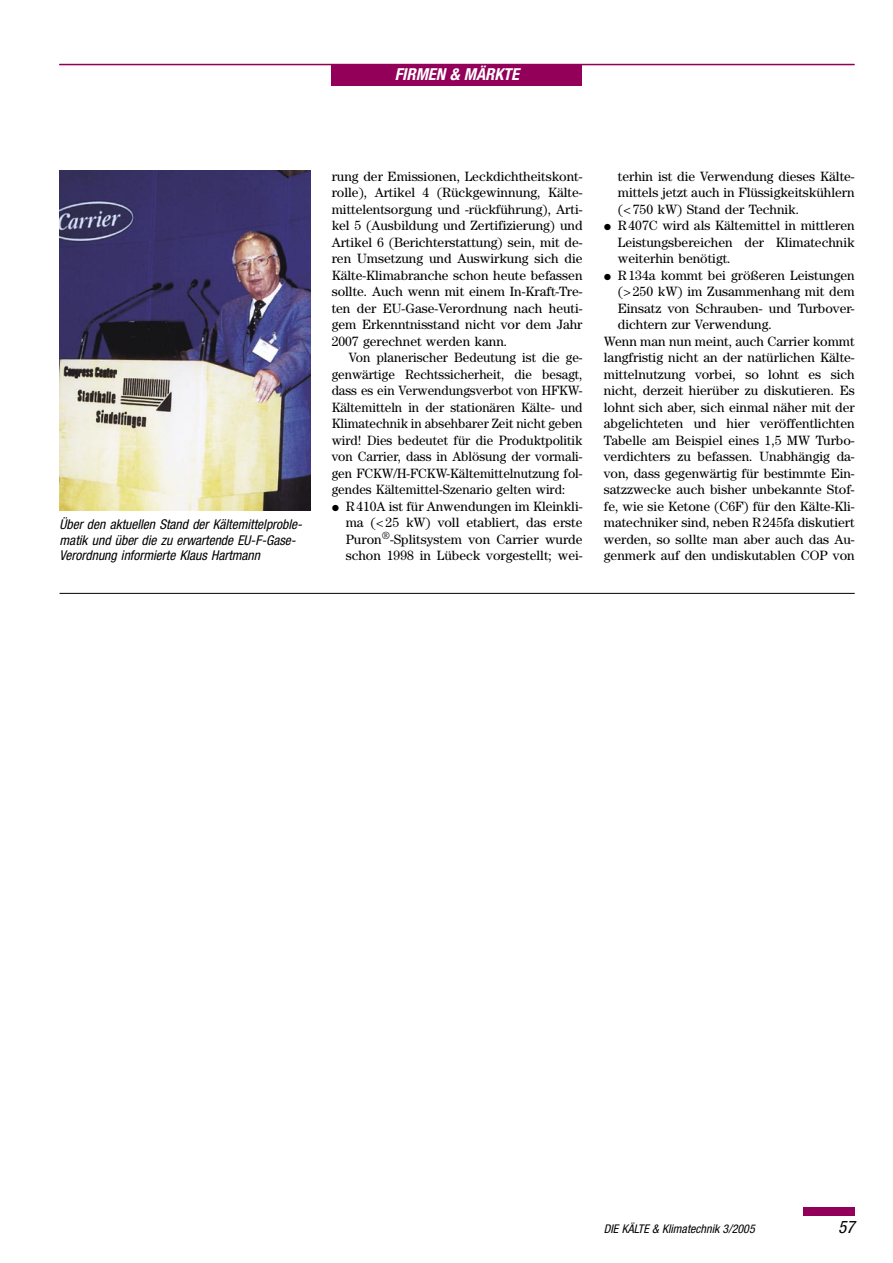
<style>
.page{position:relative;width:893px;height:1263px;background:#fff}
.page>*{position:absolute;margin:0;border:0;box-sizing:border-box;transform-origin:0 0}
.t1{font:italic condensed 17.25px "Helvetica Neue LT Std";color:#000}
.t2{font:italic 700 condensed 16.5px "Helvetica Neue LT Std";color:#fff}
.KK_06_Grundtext_ohne_Einzug{font:13.5px/16.5px "Century Std";color:#000;text-align:justify}
.KK_05_Grundtext{font:13.5px/16.5px "Century Std";color:#000;text-align:justify}
.KK_09_Bildunterschrift{font:italic condensed 13.5px/15.8px "Helvetica Neue LT Std";color:#000}
.t3{font:italic condensed 12px "Helvetica Neue LT Std";color:#000}
</style>
<div class="page">
<div style="left:331px;top:65px;width:251px;height:20px;background:#920059"></div>
<hr style="left:59px;top:64px;width:795px;height:1px;background:#920059">
<div style="left:804px;top:1208px;width:51px;height:8px;background:#920059"></div>
<img style="left:60px;top:170px;width:250px;height:341px">
<hr style="left:60px;top:593px;width:795px;height:1px;background:#000">
<p class="t2" style="left:395px;top:64px;width:126px">FIRMEN &amp; MÄRKTE</p>
<p class="KK_09_Bildunterschrift" style="left:60px;top:516px;width:244px">Über den aktuellen Stand der Kältemittelproble&shy;matik und über die zu erwartende EU-F-Gase-<br>Verordnung informierte Klaus Hartmann</p>
<p class="KK_05_Grundtext" style="left:332px;top:168px;width:252px">rung der Emissionen, Leckdichtheitskont&shy;rolle), Artikel 4 (Rückgewinnung, Kälte&shy;mittelentsorgung und -rückführung), Arti&shy;kel 5 (Ausbildung und Zertifizierung) und Artikel 6 (Berichterstattung) sein, mit de&shy;ren Umsetzung und Auswirkung sich die Kälte-Klimabranche schon heute befassen sollte. Auch wenn mit einem In-Kraft-Tre&shy;ten der EU-Gase-Verordnung nach heuti&shy;gem Erkenntnisstand nicht vor dem Jahr 2007 gerechnet werden kann.</p>
<p class="KK_05_Grundtext" style="left:332px;top:349px;width:252px;text-indent:17px">Von planerischer Bedeutung ist die ge&shy;genwärtige Rechtssicherheit, die besagt, dass es ein Verwendungsverbot von HFKW-Kältemitteln in der stationären Kälte- und Klimatechnik in absehbarer Zeit nicht geben wird! Dies bedeutet für die Produktpolitik von Carrier, dass in Ablösung der vormali&shy;gen FCKW/H-FCKW-Kältemittelnutzung fol&shy;gendes Kältemittel-Szenario gelten wird:</p>
<p class="KK_06_Grundtext_ohne_Einzug" style="left:346px;top:498px;width:238px">R 410A ist für Anwendungen im Kleinkli&shy;ma (&lt; 25 kW) voll etabliert, das erste Puron<sup>®</sup>-Splitsystem von Carrier wurde schon 1998 in Lübeck vorgestellt; wei-</p>
<p class="KK_06_Grundtext_ohne_Einzug" style="left:618px;top:168px;width:238px">terhin ist die Verwendung dieses Kälte&shy;mittels jetzt auch in Flüssigkeitskühlern (&lt; 750 kW) Stand der Technik.</p>
<p class="KK_06_Grundtext_ohne_Einzug" style="left:618px;top:217px;width:238px">R 407C wird als Kältemittel in mittleren Leistungsbereichen der Klimatechnik weiterhin benötigt.</p>
<p class="KK_06_Grundtext_ohne_Einzug" style="left:618px;top:267px;width:238px">R 134a kommt bei größeren Leistungen (&gt; 250 kW) im Zusammenhang mit dem Einsatz von Schrauben- und Turbover&shy;dichtern zur Verwendung.</p>
<p class="KK_06_Grundtext_ohne_Einzug" style="left:604px;top:333px;width:252px">Wenn man nun meint, auch Carrier kommt langfristig nicht an der natürlichen Kälte&shy;mittelnutzung vorbei, so lohnt es sich nicht, derzeit hierüber zu diskutieren. Es lohnt sich aber, sich einmal näher mit der abgelichteten und hier veröffentlichten Tabelle am Beispiel eines 1,5 MW Turbo&shy;verdichters zu befassen. Unabhängig da&shy;von, dass gegenwärtig für bestimmte Ein&shy;satzzwecke auch bisher unbekannte Stof&shy;fe, wie sie Ketone (C6F) für den Kälte-Kli&shy;matechniker sind, neben R 245fa diskutiert werden, so sollte man aber auch das Au&shy;genmerk auf den undiskutablen COP von</p>
<p class="t3" style="left:604px;top:1222px;width:152px">DIE KÄLTE &amp; Klimatechnik 3/2005</p>
<p class="t1" style="left:838px;top:1217px;width:18px">57</p>
</div>
